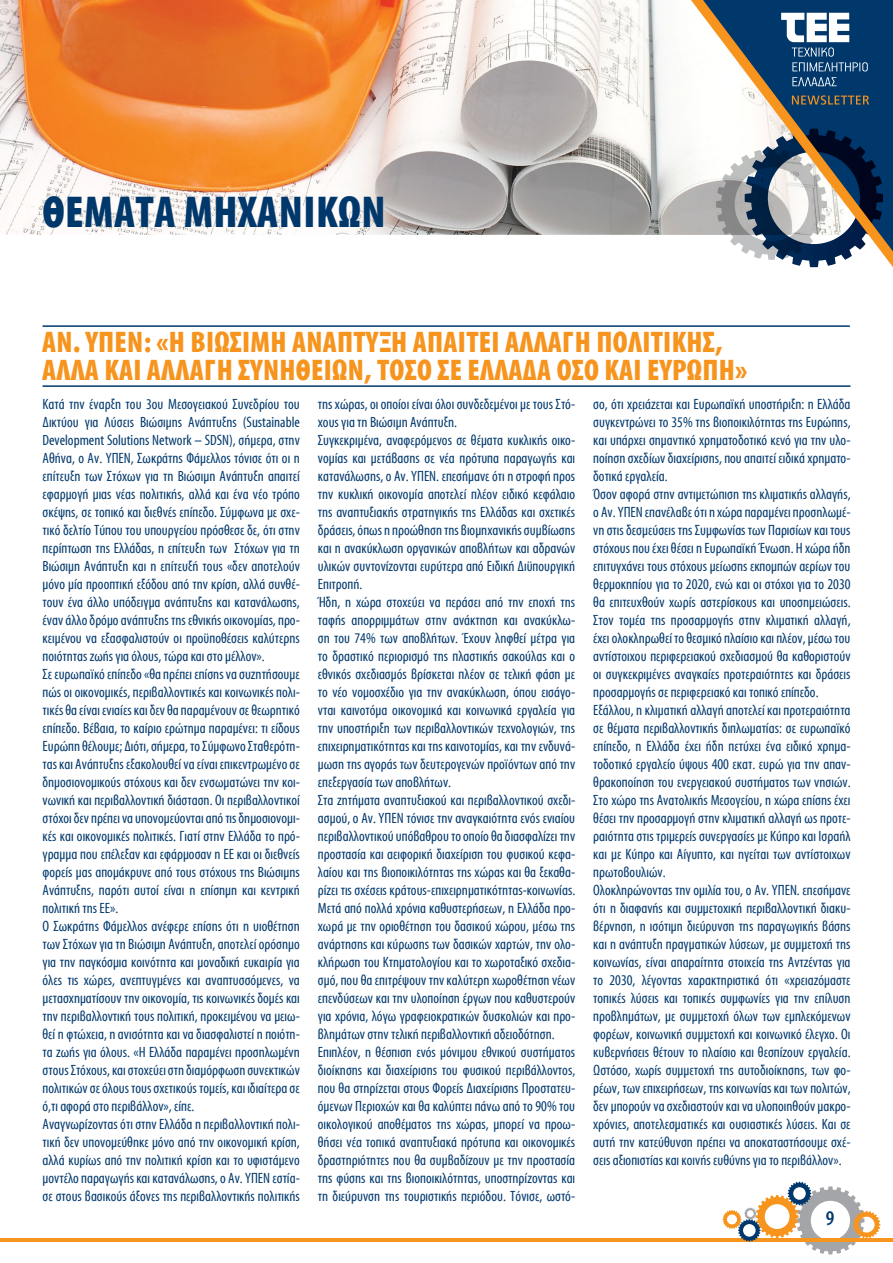
<style>
.page{position:relative;width:893px;height:1263px;background:#fff}
.page>*{position:absolute;margin:0;border:0;box-sizing:border-box;transform-origin:0 0}
.t1{font:700 45px "Myriad Condensed Greek";letter-spacing:.01em;color:#00386c}
.t2{font:700 30px "Myriad Condensed Greek";letter-spacing:.01em;color:#f7941e}
.t3{font:500 21px "Myriad Condensed Greek";color:#00386c}
.t4{font:15px/18px "Myriad Condensed Greek";color:#00386c}
</style>
<div class="page">
<hr style="left:0;top:1238px;width:893px;height:3px;background:#f7941e">
<svg style="left:723px;top:1182px;width:157px;height:72px"></svg>
<img style="left:0;top:0;width:691px;height:234px">
<svg style="left:691px;top:0;width:202px;height:267px"></svg>
<svg style="left:792px;top:95px;width:77px;height:10px"></svg>
<svg style="left:781px;top:13px;width:87px;height:58px"></svg>
<svg style="left:792px;top:77px;width:45px;height:9px"></svg>
<hr style="left:43px;top:325px;width:807px;height:2px;background:#00386c">
<hr style="left:43px;top:385px;width:807px;height:2px;background:#00386c">
<h1 class="t1" style="left:43px;top:189px;width:345px">ΘΕΜΑΤΑ ΜΗΧΑΝΙΚΩΝ</h1>
<h2 class="t2" style="left:42px;top:326px;width:163px">Αν. ΥΠΕΝ: «Η Βιώσιμη</h2>
<h2 class="t2" style="left:292px;top:326px;width:164px">Ανάπτυξη απαιτεί</h2>
<h2 class="t2" style="left:505px;top:326px;width:16px">αλλα</h2>
<h2 class="t2" style="left:562px;top:326px;width:65px">γή πολιτικής</h2>
<h2 class="t2" style="left:715px;top:326px;width:9px">,</h2>
<h2 class="t2" style="left:42px;top:355px;width:16px">αλλά</h2>
<h2 class="t2" style="left:104px;top:355px;width:58px">και αλλα</h2>
<h2 class="t2" style="left:204px;top:355px;width:74px">γή συνηθειών</h2>
<h2 class="t2" style="left:364px;top:355px;width:28px">, τόσο</h2>
<h2 class="t2" style="left:437px;top:355px;width:58px">σε Ελλάδα</h2>
<h2 class="t2" style="left:557px;top:355px;width:192px">όσο και Ευρώπη»</h2>
<p class="t4" style="left:43px;top:396px;width:259px">Κατά την έναρξη του 3ου Μεσογειακού Συνεδρίου του Δικτύου για Λύσεις Βιώσιμης Ανάπτυξης (Sustainable Development Solutions Network – SDSN), σήμερα, στην Αθήνα, ο Αν. ΥΠΕΝ, Σωκράτης Φάμελλος τόνισε ότι οι η επίτευξη των Στόχων για τη Βιώσιμη Ανάπτυξη απαιτεί εφαρμογή μιας νέας πολιτικής, αλλά και ένα νέο τρόπο σκέψης, σε τοπικό και διεθνές επίπεδο. Σύμφωνα με σχε&shy;τικό δελτίο Τύπου του υπουργείου πρόσθεσε δε, ότι στην περίπτωση της Ελλάδας, η επίτευξη των Στόχων για τη Βιώσιμη Ανάπτυξη και η επίτευξή τους «δεν αποτελούν μόνο μία προοπτική εξόδου από την κρίση, αλλά συνθέ&shy;τουν ένα άλλο υπόδειγμα ανάπτυξης και κατανάλωσης, έναν άλλο δρόμο ανάπτυξης της εθνικής οικονομίας, προ&shy;κειμένου να εξασφαλιστούν οι προϋποθέσεις καλύτερης ποιότητας ζωής για όλους, τώρα και στο μέλλον».<br>Σε ευρωπαϊκό επίπεδο «θα πρέπει επίσης να συζητήσουμε πώς οι οικονομικές, περιβαλλοντικές και κοινωνικές πολι&shy;τικές θα είναι ενιαίες και δεν θα παραμένουν σε θεωρητικό επίπεδο. Βέβαια, το καίριο ερώτημα παραμένει: τι είδους Ευρώπη θέλουμε; Διότι, σήμερα, το Σύμφωνο Σταθερότη&shy;τας και Ανάπτυξης εξακολουθεί να είναι επικεντρωμένο σε δημοσιονομικούς στόχους και δεν ενσωματώνει την κοι&shy;νωνική και περιβαλλοντική διάσταση. Οι περιβαλλοντικοί στόχοι δεν πρέπει να υπονομεύονται από τις δημοσιονομι&shy;κές και οικονομικές πολιτικές. Γιατί στην Ελλάδα το πρό&shy;γραμμα που επέλεξαν και εφάρμοσαν η ΕΕ και οι διεθνείς φορείς μας απομάκρυνε από τους στόχους της Βιώσιμης Ανάπτυξης, παρότι αυτοί είναι η επίσημη και κεντρική πολιτική της ΕΕ».<br>Ο Σωκράτης Φάμελλος ανέφερε επίσης ότι η υιοθέτηση των Στόχων για τη Βιώσιμη Ανάπτυξη, αποτελεί ορόσημο για την παγκόσμια κοινότητα και μοναδική ευκαιρία για όλες τις χώρες, ανεπτυγμένες και αναπτυσσόμενες, να μετασχηματίσουν την οικονομία, τις κοινωνικές δομές και την περιβαλλοντική τους πολιτική, προκειμένου να μειω&shy;θεί η φτώχεια, η ανισότητα και να διασφαλιστεί η ποιότη&shy;τα ζωής για όλους. «Η Ελλάδα παραμένει προσηλωμένη στους Στόχους, και στοχεύει στη διαμόρφωση συνεκτικών πολιτικών σε όλους τους σχετικούς τομείς, και ιδιαίτερα σε ό,τι αφορά στο περιβάλλον», είπε.<br>Αναγνωρίζοντας ότι στην Ελλάδα η περιβαλλοντική πολι&shy;τική δεν υπονομεύθηκε μόνο από την οικονομική κρίση, αλλά κυρίως από την πολιτική κρίση και το υφιστάμενο μοντέλο παραγωγής και κατανάλωσης, ο Αν. ΥΠΕΝ εστία&shy;σε στους βασικούς άξονες της περιβαλλοντικής πολιτικής</p>
<p class="t4" style="left:318px;top:396px;width:259px">της χώρας, οι οποίοι είναι όλοι συνδεδεμένοι με τους Στό&shy;χους για τη Βιώσιμη Ανάπτυξη.<br>Συγκεκριμένα, αναφερόμενος σε θέματα κυκλικής οικο&shy;νομίας και μετάβασης σε νέα πρότυπα παραγωγής και κατανάλωσης, ο Αν. ΥΠΕΝ. επεσήμανε ότι η στροφή προς την κυκλική οικονομία αποτελεί πλέον ειδικό κεφάλαιο της αναπτυξιακής στρατηγικής της Ελλάδας και σχετικές δράσεις, όπως η προώθηση της βιομηχανικής συμβίωσης και η ανακύκλωση οργανικών αποβλήτων και αδρανών υλικών συντονίζονται ευρύτερα από Ειδική Διϋπουργική Επιτροπή.<br>Ήδη, η χώρα στοχεύει να περάσει από την εποχή της ταφής απορριμμάτων στην ανάκτηση και ανακύκλω&shy;ση του 74% των αποβλήτων. Έχουν ληφθεί μέτρα για το δραστικό περιορισμό της πλαστικής σακούλας και ο εθνικός σχεδιασμός βρίσκεται πλέον σε τελική φάση με το νέο νομοσχέδιο για την ανακύκλωση, όπου εισάγο&shy;νται καινοτόμα οικονομικά και κοινωνικά εργαλεία για την υποστήριξη των περιβαλλοντικών τεχνολογιών, της επιχειρηματικότητας και της καινοτομίας, και την ενδυνά&shy;μωση της αγοράς των δευτερογενών προϊόντων από την επεξεργασία των αποβλήτων.<br>Στα ζητήματα αναπτυξιακού και περιβαλλοντικού σχεδι&shy;ασμού, ο Αν. ΥΠΕΝ τόνισε την αναγκαιότητα ενός ενιαίου περιβαλλοντικού υπόβαθρου το οποίο θα διασφαλίζει την προστασία και αειφορική διαχείριση του φυσικού κεφα&shy;λαίου και της βιοποικιλότητας της χώρας και θα ξεκαθα&shy;ρίζει τις σχέσεις κράτους-επιχειρηματικότητας-κοινωνίας.<br>Μετά από πολλά χρόνια καθυστερήσεων, η Ελλάδα προ&shy;χωρά με την οριοθέτηση του δασικού χώρου, μέσω της ανάρτησης και κύρωσης των δασικών χαρτών, την ολο&shy;κλήρωση του Κτηματολογίου και το χωροταξικό σχεδια&shy;σμό, που θα επιτρέψουν την καλύτερη χωροθέτηση νέων επενδύσεων και την υλοποίηση έργων που καθυστερούν για χρόνια, λόγω γραφειοκρατικών δυσκολιών και προ&shy;βλημάτων στην τελική περιβαλλοντική αδειοδότηση.<br>Επιπλέον, η θέσπιση ενός μόνιμου εθνικού συστήματος διοίκησης και διαχείρισης του φυσικού περιβάλλοντος, που θα στηρίζεται στους Φορείς Διαχείρισης Προστατευ&shy;όμενων Περιοχών και θα καλύπτει πάνω από το 90% του οικολογικού αποθέματος της χώρας, μπορεί να προω&shy;θήσει νέα τοπικά αναπτυξιακά πρότυπα και οικονομικές δραστηριότητες που θα συμβαδίζουν με την προστασία της φύσης και της βιοποικιλότητας, υποστηρίζοντας και τη διεύρυνση της τουριστικής περιόδου. Τόνισε, ωστό-</p>
<p class="t4" style="left:593px;top:396px;width:259px">σο, ότι χρειάζεται και Ευρωπαϊκή υποστήριξη: η Ελλάδα συγκεντρώνει το 35% της βιοποικιλότητας της Ευρώπης, και υπάρχει σημαντικό χρηματοδοτικό κενό για την υλο&shy;ποίηση σχεδίων διαχείρισης, που απαιτεί ειδικά χρηματο&shy;δοτικά εργαλεία.<br>Όσον αφορά στην αντιμετώπιση της κλιματικής αλλαγής, ο Αν. ΥΠΕΝ επανέλαβε ότι η χώρα παραμένει προσηλωμέ&shy;νη στις δεσμεύσεις της Συμφωνίας των Παρισίων και τους στόχους που έχει θέσει η Ευρωπαϊκή Ένωση. Η χώρα ήδη επιτυγχάνει τους στόχους μείωσης εκπομπών αερίων του θερμοκηπίου για το 2020, ενώ και οι στόχοι για το 2030 θα επιτευχθούν χωρίς αστερίσκους και υποσημειώσεις.<br>Στον τομέα της προσαρμογής στην κλιματική αλλαγή, έχει ολοκληρωθεί το θεσμικό πλαίσιο και πλέον, μέσω του αντίστοιχου περιφερειακού σχεδιασμού θα καθοριστούν οι συγκεκριμένες αναγκαίες προτεραιότητες και δράσεις προσαρμογής σε περιφερειακό και τοπικό επίπεδο.<br>Εξάλλου, η κλιματική αλλαγή αποτελεί και προτεραιότητα σε θέματα περιβαλλοντικής διπλωματίας: σε ευρωπαϊκό επίπεδο, η Ελλάδα έχει ήδη πετύχει ένα ειδικό χρημα&shy;τοδοτικό εργαλείο ύψους 400 εκατ. ευρώ για την απαν&shy;θρακοποίηση του ενεργειακού συστήματος των νησιών.<br>Στο χώρο της Ανατολικής Μεσογείου, η χώρα επίσης έχει θέσει την προσαρμογή στην κλιματική αλλαγή ως προτε&shy;ραιότητα στις τριμερείς συνεργασίες με Κύπρο και Ισραήλ και με Κύπρο και Αίγυπτο, και ηγείται των αντίστοιχων πρωτοβουλιών.<br>Ολοκληρώνοντας την ομιλία του, ο Αν. ΥΠΕΝ. επεσήμανε ότι η διαφανής και συμμετοχική περιβαλλοντική διακυ&shy;βέρνηση, η ισότιμη διεύρυνση της παραγωγικής βάσης και η ανάπτυξη πραγματικών λύσεων, με συμμετοχή της κοινωνίας, είναι απαραίτητα στοιχεία της Αντζέντας για το 2030, λέγοντας χαρακτηριστικά ότι «χρειαζόμαστε τοπικές λύσεις και τοπικές συμφωνίες για την επίλυση προβλημάτων, με συμμετοχή όλων των εμπλεκόμενων φορέων, κοινωνική συμμετοχή και κοινωνικό έλεγχο. Οι κυβερνήσεις θέτουν το πλαίσιο και θεσπίζουν εργαλεία.<br>Ωστόσο, χωρίς συμμετοχή της αυτοδιοίκησης, των φο&shy;ρέων, των επιχειρήσεων, της κοινωνίας και των πολιτών, δεν μπορούν να σχεδιαστούν και να υλοποιηθούν μακρο&shy;χρόνιες, αποτελεσματικές και ουσιαστικές λύσεις. Και σε αυτή την κατεύθυνση πρέπει να αποκαταστήσουμε σχέ&shy;σεις αξιοπιστίας και κοινής ευθύνης για το περιβάλλον».</p>
<h3 class="t3" style="left:826px;top:1208px;width:10px">9</h3>
</div>
